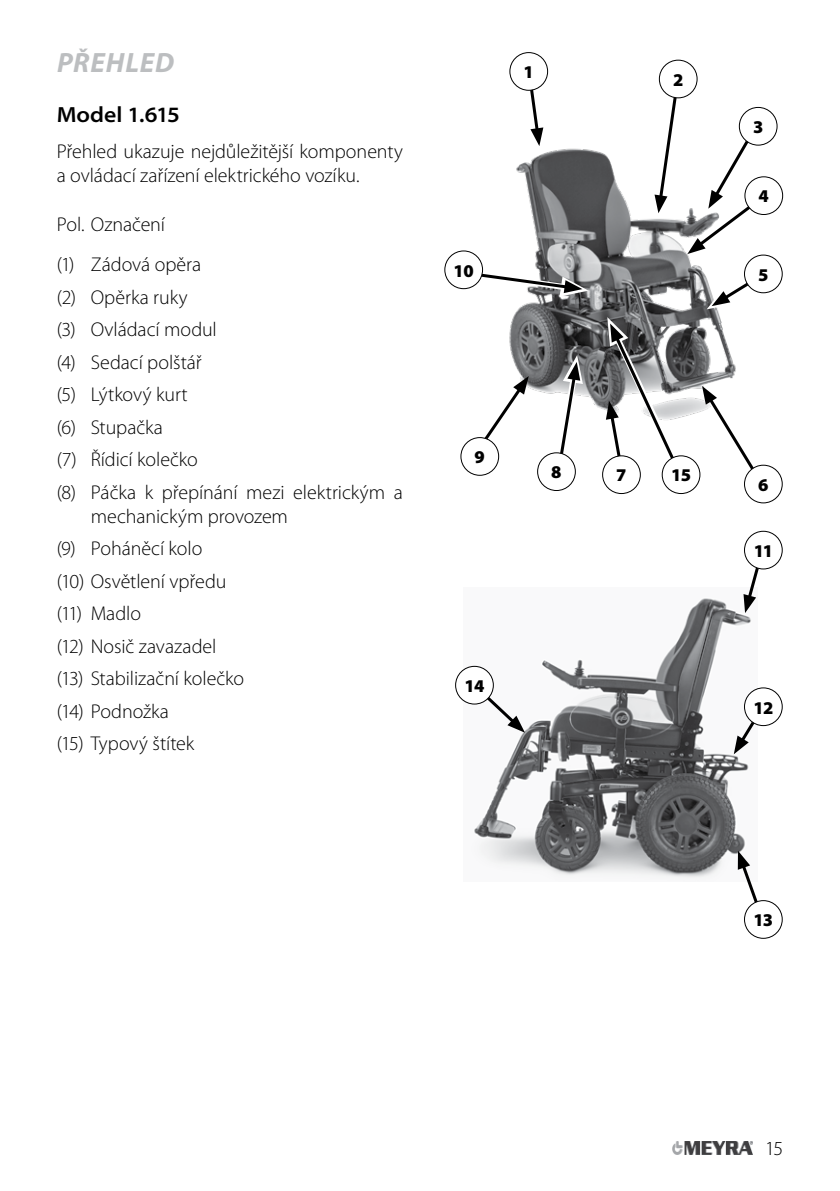
<style>
.page{position:relative;width:840px;height:1191px;background:#fff}
.page>*{position:absolute;margin:0;border:0;box-sizing:border-box;transform-origin:0 0}
.t1{font:italic 700 28px "Myriad Pro";letter-spacing:.03em;color:#bcbec0}
.t2{font:600 semi-expanded 22px "Myriad Pro";color:#000}
.t3{font:300 20px/32.6px "Myriad Pro";letter-spacing:-.005em;color:#000}
.t4{font:900 18px "Myriad Pro";letter-spacing:-.04em;color:#000}
</style>
<div class="page">
<img style="left:463px;top:598px;width:292px;height:281px">
<img style="left:509px;top:148px;width:237px;height:266px">
<div style="left:744px;top:176px;width:38px;height:39px;border:1px solid #000;border-radius:50%"></div>
<svg style="left:530px;top:83px;width:13px;height:63px"></svg>
<div style="left:509px;top:53px;width:38px;height:37px;background:#fff;border-radius:50%"></div>
<div style="left:509px;top:52px;width:38px;height:39px;border:1px solid #000;border-radius:50%"></div>
<svg style="left:654px;top:86px;width:25px;height:127px"></svg>
<div style="left:659px;top:60px;width:37px;height:38px;background:#fff;border-radius:50%"></div>
<div style="left:658px;top:60px;width:39px;height:38px;border:1px solid #000;border-radius:50%"></div>
<svg style="left:701px;top:386px;width:57px;height:91px"></svg>
<div style="left:744px;top:465px;width:37px;height:38px;background:#fff;border-radius:50%"></div>
<div style="left:743px;top:465px;width:39px;height:38px;border:1px solid #000;border-radius:50%"></div>
<svg style="left:706px;top:266px;width:65px;height:43px"></svg>
<div style="left:744px;top:255px;width:37px;height:38px;background:#fff;border-radius:50%"></div>
<div style="left:743px;top:255px;width:39px;height:38px;border:1px solid #000;border-radius:50%"></div>
<div style="left:602px;top:455px;width:38px;height:39px;border:1px solid #000;border-radius:50%"></div>
<svg style="left:552px;top:355px;width:30px;height:120px"></svg>
<div style="left:537px;top:453px;width:38px;height:37px;background:#fff;border-radius:50%"></div>
<div style="left:537px;top:452px;width:38px;height:39px;border:1px solid #000;border-radius:50%"></div>
<svg style="left:483px;top:376px;width:45px;height:73px"></svg>
<div style="left:460px;top:437px;width:38px;height:38px;background:#fff;border-radius:50%"></div>
<div style="left:460px;top:437px;width:38px;height:38px;border:1px solid #000;border-radius:50%"></div>
<svg style="left:461px;top:266px;width:127px;height:31px"></svg>
<div style="left:444px;top:251px;width:38px;height:38px;background:#fff;border-radius:50%"></div>
<div style="left:444px;top:251px;width:38px;height:38px;border:1px solid #000;border-radius:50%"></div>
<svg style="left:743px;top:557px;width:22px;height:56px"></svg>
<div style="left:744px;top:531px;width:37px;height:38px;background:#fff;border-radius:50%"></div>
<div style="left:743px;top:531px;width:39px;height:38px;border:1px solid #000;border-radius:50%"></div>
<svg style="left:687px;top:133px;width:75px;height:121px"></svg>
<div style="left:739px;top:107px;width:37px;height:38px;background:#fff;border-radius:50%"></div>
<div style="left:738px;top:107px;width:38px;height:38px;border:1px solid #000;border-radius:50%"></div>
<svg style="left:733px;top:704px;width:32px;height:50px"></svg>
<div style="left:744px;top:688px;width:37px;height:37px;background:#fff;border-radius:50%"></div>
<div style="left:743px;top:687px;width:39px;height:39px;border:1px solid #000;border-radius:50%"></div>
<svg style="left:737px;top:850px;width:21px;height:62px"></svg>
<div style="left:744px;top:900px;width:37px;height:38px;background:#fff;border-radius:50%"></div>
<div style="left:743px;top:900px;width:39px;height:38px;border:1px solid #000;border-radius:50%"></div>
<svg style="left:471px;top:682px;width:53px;height:50px"></svg>
<div style="left:455px;top:666px;width:38px;height:38px;background:#fff;border-radius:50%"></div>
<div style="left:455px;top:666px;width:38px;height:38px;border:1px solid #000;border-radius:50%"></div>
<svg style="left:605px;top:317px;width:88px;height:174px"></svg>
<div style="left:661px;top:456px;width:38px;height:37px;background:#fff;border-radius:50%"></div>
<div style="left:661px;top:455px;width:38px;height:39px;border:1px solid #000;border-radius:50%"></div>
<img style="left:672px;top:1141px;width:79px;height:13px">
<h1 class="t1" style="left:57px;top:44px;width:119px">PŘEHLED</h1>
<p class="t2" style="left:57px;top:103px;width:125px">Model 1.615</p>
<p class="t3" style="left:57px;top:140px;width:347px;line-height:24px">Přehled ukazuje nejdůležitější komponenty a ovládací zařízení elektrického vozíku.</p>
<p class="t3" style="left:57px;top:204px;width:146px;line-height:40.6px">Pol. Označení<br>(1) Zádová opěra</p>
<p class="t3" style="left:57px;top:281px;width:347px">(2) Opěrka ruky<br>(3) Ovládací modul<br>(4) Sedací polštář<br>(5) Lýtkový kurt<br>(6) Stupačka<br>(7) Řídicí kolečko<br>(8) Páčka k přepínání mezi elektrickým a</p>
<p class="t3" style="left:57px;top:500px;width:233px;text-indent:34px">mechanickým provozem (9) Poháněcí kolo<br>(10) Osvětlení vpředu<br>(11) Madlo<br>(12) Nosič zavazadel<br>(13) Stabilizační kolečko<br>(14) Podnožka<br>(15) Typový štítek</p>
<p class="t4" style="left:523px;top:60px;width:12px">1</p>
<p class="t4" style="left:672px;top:68px;width:12px">2</p>
<p class="t4" style="left:453px;top:258px;width:22px">10</p>
<p class="t4" style="left:474px;top:445px;width:12px">9</p>
<p class="t4" style="left:551px;top:460px;width:12px">8</p>
<p class="t4" style="left:616px;top:463px;width:12px">7</p>
<p class="t4" style="left:670px;top:463px;width:21px">15</p>
<p class="t4" style="left:464px;top:674px;width:21px">14</p>
<p class="t4" style="left:752px;top:115px;width:12px">3</p>
<p class="t4" style="left:758px;top:184px;width:12px">4</p>
<p class="t4" style="left:757px;top:262px;width:12px">5</p>
<p class="t4" style="left:757px;top:473px;width:12px">6</p>
<p class="t4" style="left:753px;top:539px;width:21px">11</p>
<p class="t4" style="left:753px;top:695px;width:21px">12</p>
<p class="t4" style="left:753px;top:908px;width:21px">13</p>
<p class="t3" style="left:764px;top:1132px;width:19px">15</p>
</div>
